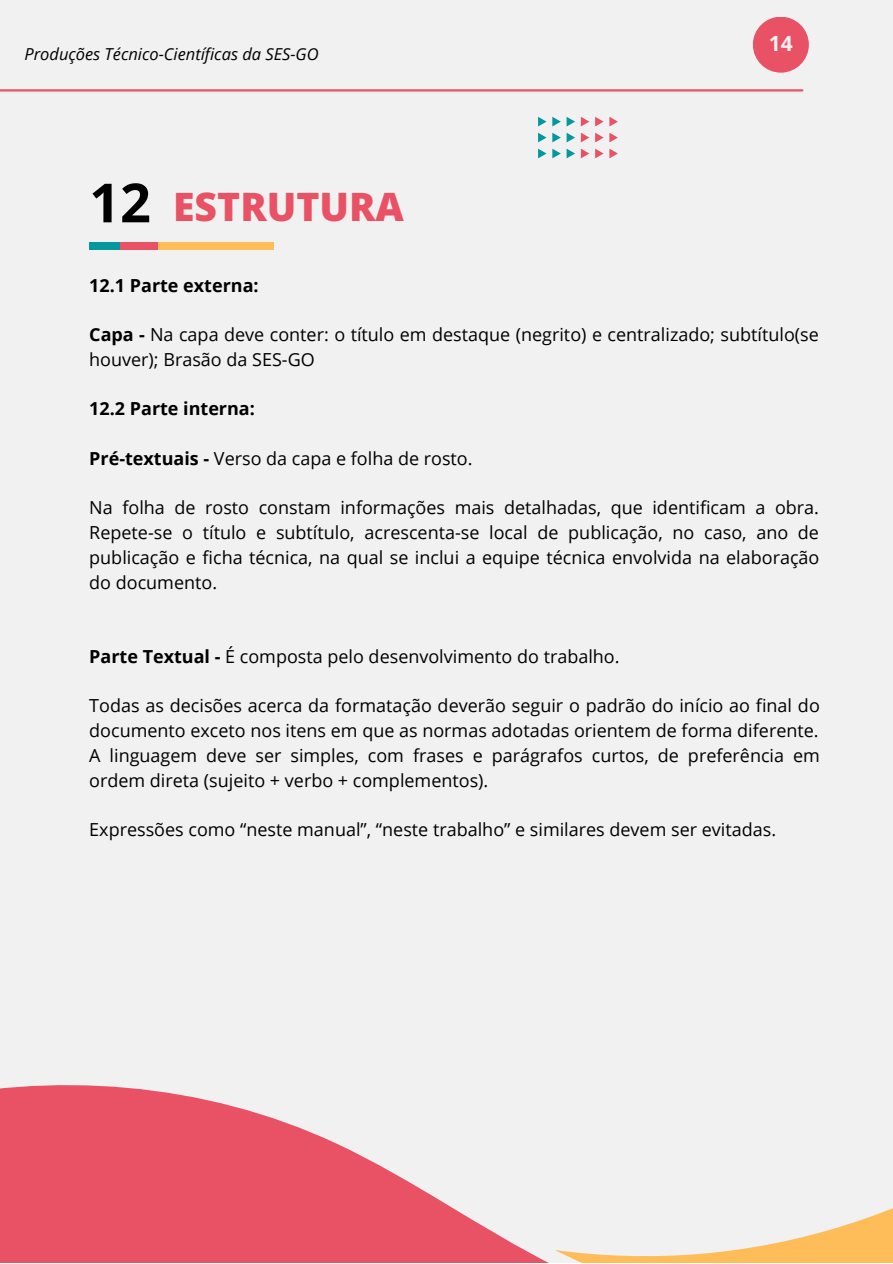
<style>
.page{position:relative;width:893px;height:1264px;background:#fff}
.page>*{position:absolute;margin:0;border:0;box-sizing:border-box;transform-origin:0 0}
.t1{font:800 39.15px "Open Sans";color:#e95265}
.t2{font:700 21px "Open Sans";color:#f1f1f1}
.t3{font:18px/24.8px "Open Sans";color:#000;text-align:justify}
.t4{font:700 18px "Open Sans";color:#000}
.t5{font:italic 16.5px "Open Sans";color:#000}
.s1{font-weight:700;font-size:54px;color:#000}
.s2{font-weight:700}
</style>
<div class="page">
<div style="left:0;top:0;width:892px;height:1262px;background:#f1f1f1"></div>
<hr style="left:0;top:89px;width:802px;height:2px;background:#e95265">
<div style="left:752px;top:17px;width:56px;height:56px;background:#e95265;border-radius:50%"></div>
<svg style="left:0;top:1085px;width:547px;height:177px;fill:#e95265"></svg>
<svg style="left:555px;top:1208px;width:337px;height:54px"></svg>
<div style="left:89px;top:242px;width:185px;height:7px;background:#ffbd59"></div>
<div style="left:89px;top:242px;width:68px;height:7px;background:#e95265"></div>
<div style="left:89px;top:242px;width:31px;height:7px;background:#03989e"></div>
<svg style="left:609px;top:117px;width:9px;height:9px"></svg>
<svg style="left:609px;top:133px;width:9px;height:9px"></svg>
<svg style="left:609px;top:149px;width:9px;height:9px"></svg>
<svg style="left:595px;top:117px;width:8px;height:9px"></svg>
<svg style="left:595px;top:133px;width:8px;height:9px"></svg>
<svg style="left:595px;top:149px;width:8px;height:9px"></svg>
<svg style="left:581px;top:117px;width:8px;height:9px"></svg>
<svg style="left:581px;top:133px;width:8px;height:9px"></svg>
<svg style="left:581px;top:149px;width:8px;height:9px"></svg>
<svg style="left:538px;top:117px;width:37px;height:41px"></svg>
<p class="t5" style="left:24px;top:42px;width:296px">Produções Técnico-Científicas da SES-GO</p>
<h1 class="t1" style="left:89px;top:179px;width:316px"><span class="s1">12</span> ESTRUTURA</h1>
<p class="t2" style="left:768px;top:29px;width:25px">14</p>
<p class="t4" style="left:89px;top:272px;width:171px">12.1 Parte externa:</p>
<p class="t3" style="left:89px;top:322px;width:731px"><span class="s2">Capa -</span> Na capa deve conter: o título em destaque (negrito) e centralizado; subtítulo(se houver); Brasão da SES-GO</p>
<p class="t4" style="left:89px;top:396px;width:167px">12.2 Parte interna:</p>
<p class="t3" style="left:89px;top:445px;width:385px"><span class="s2">Pré-textuais -</span> Verso da capa e folha de rosto.</p>
<p class="t3" style="left:89px;top:495px;width:731px">Na folha de rosto constam informações mais detalhadas, que identificam a obra.<br>Repete-se o título e subtítulo, acrescenta-se local de publicação, no caso, ano de publicação e ficha técnica, na qual se inclui a equipe técnica envolvida na elaboração do documento.</p>
<p class="t3" style="left:89px;top:643px;width:532px"><span class="s2">Parte Textual -</span> É composta pelo desenvolvimento do trabalho.</p>
<p class="t3" style="left:89px;top:693px;width:732px">Todas as decisões acerca da formatação deverão seguir o padrão do início ao final do documento exceto nos itens em que as normas adotadas orientem de forma diferente.<br>A linguagem deve ser simples, com frases e parágrafos curtos, de preferência em ordem direta (sujeito + verbo + complementos).</p>
<p class="t3" style="left:89px;top:816px;width:688px">Expressões como “neste manual”, “neste trabalho” e similares devem ser evitadas.</p>
</div>
